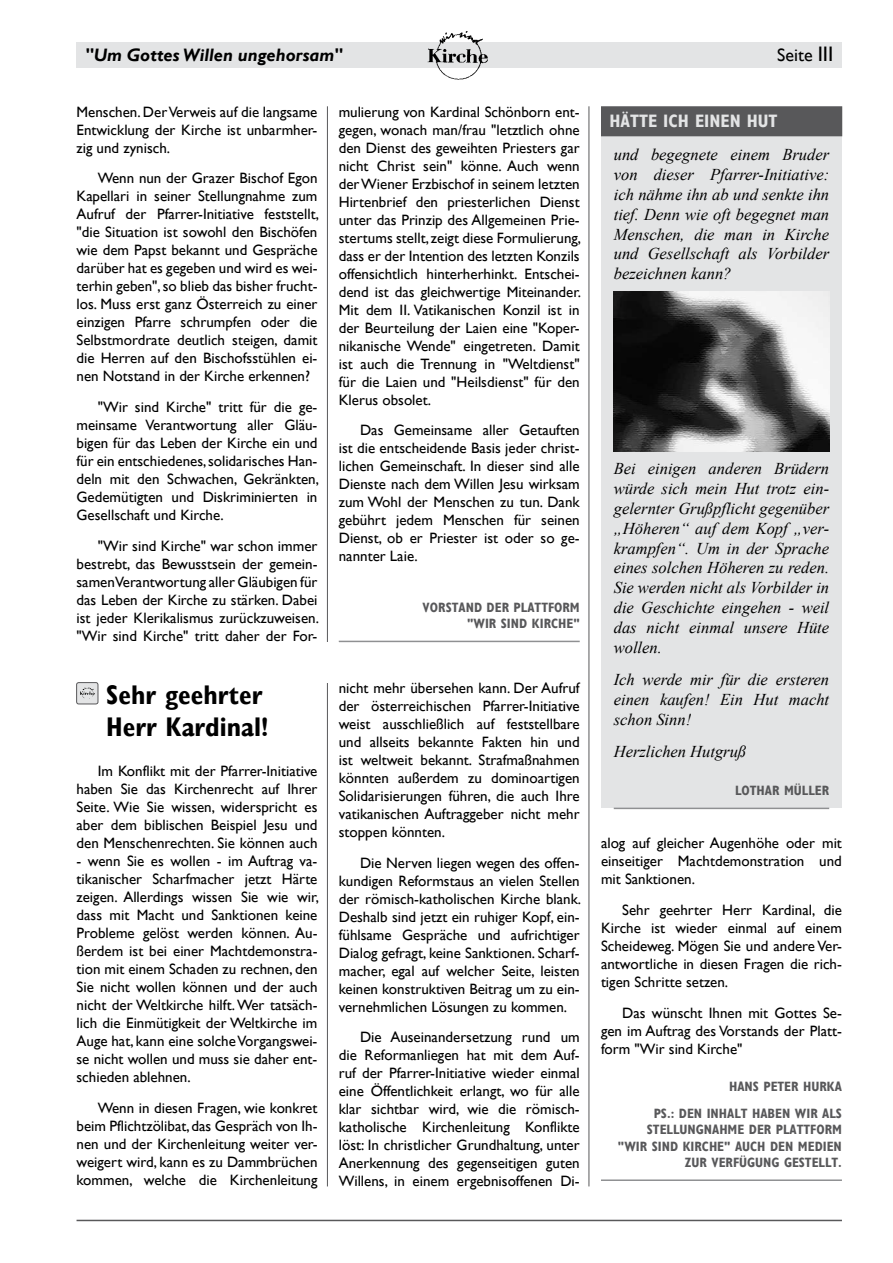
<style>
.page{position:relative;width:893px;height:1263px;background:#fff}
.page>*{position:absolute;margin:0;border:0;box-sizing:border-box;transform-origin:0 0}
.t1{font:700 27px/32.4px "Gill Sans Condensed";color:#000;text-align:center}
.t2{font:italic 700 18px "Gill Sans";color:#000}
.t3{font:700 18px "Gill Sans Condensed";color:#e3e4e5}
.t4{font:18px "Gill Sans";color:#000}
.t5{font:italic 16.5px/19.8px "Times New Roman";color:#000;text-align:justify}
.t6{font:15px/18px "Gill Sans";color:#000;text-align:justify}
.t7{font:700 13.5px/16.2px "Gill Sans Condensed";color:#58585a;text-align:right}
.s1{font-size:21px}
</style>
<div class="page">
<div style="left:77px;top:43px;width:765px;height:25px;background:#e3e4e5"></div>
<img style="left:426px;top:31px;width:65px;height:49px">
<hr style="left:77px;top:1220px;width:765px;height:1px;background:#58585a">
<hr style="left:589px;top:106px;width:1px;height:1080px;background:#58585a">
<hr style="left:327px;top:106px;width:1px;height:1080px;background:#58585a">
<hr style="left:339px;top:641px;width:241px;height:1px;background:#8f9092">
<div style="left:601px;top:106px;width:241px;height:702px;background:#e3e4e5"></div>
<div style="left:601px;top:106px;width:241px;height:30px;background:#58585a"></div>
<hr style="left:614px;top:808px;width:215px;height:1px;background:#8f9092">
<div style="left:77px;top:683px;width:21px;height:21px;background:#e3e4e5;border-radius:2px"></div>
<img style="left:80px;top:687px;width:15px;height:12px">
<div style="left:77px;top:682px;width:21px;height:22px;border:1px solid #58585a;border-radius:2px"></div>
<hr style="left:601px;top:1179px;width:241px;height:2px;background:#8f9092">
<img style="left:614px;top:291px;width:215px;height:161px">
<div style="left:317px;top:642px;width:22px;height:40px;background:#fff"></div>
<p class="t2" style="left:85px;top:45px;width:259px">"Um Gottes Willen ungehorsam"</p>
<p class="t4" style="left:777px;top:45px;width:58px">Seite <span class="s1">III</span></p>
<p class="t6" style="left:77px;top:103px;width:242px">Menschen. Der Verweis auf die langsame Entwicklung der Kirche ist unbarmher&shy;zig und zynisch.</p>
<p class="t6" style="left:77px;top:170px;width:244px;text-indent:21px">Wenn nun der Grazer Bischof Egon Kapellari in seiner Stellungnahme zum Aufruf der Pfarrer-Initiative feststellt, "die Situation ist sowohl den Bischöfen wie dem Papst bekannt und Gespräche darüber hat es gegeben und wird es wei&shy;terhin geben", so blieb das bisher frucht&shy;los. Muss erst ganz Österreich zu einer einzigen Pfarre schrumpfen oder die Selbstmordrate deutlich steigen, damit die Herren auf den Bischofsstühlen ei&shy;nen Notstand in der Kirche erkennen?</p>
<p class="t6" style="left:77px;top:398px;width:244px;text-indent:21px">"Wir sind Kirche" tritt für die ge&shy;meinsame Verantwortung aller Gläu&shy;bigen für das Leben der Kirche ein und für ein entschiedenes, solidarisches Han&shy;deln mit den Schwachen, Gekränkten, Gedemütigten und Diskriminierten in Gesellschaft und Kirche.</p>
<p class="t6" style="left:77px;top:537px;width:244px;text-indent:21px">"Wir sind Kirche" war schon immer bestrebt, das Bewusstsein der gemein&shy;samen Verantwortung aller Gläubigen für das Leben der Kirche zu stärken. Dabei ist jeder Klerikalismus zurückzuweisen. "Wir sind Kirche" tritt daher der For-</p>
<h1 class="t1" style="left:98px;top:678px;width:172px">SEHR GEEHRTER<br>HERR KARDINAL!</h1>
<p class="t6" style="left:77px;top:762px;width:242px;text-indent:21px">Im Konflikt mit der Pfarrer-Initiative haben Sie das Kirchenrecht auf Ihrer Seite. Wie Sie wissen, widerspricht es aber dem biblischen Beispiel Jesu und den Menschenrechten. Sie können auch</p>
<p class="t6" style="left:77px;top:852px;width:244px">- wenn Sie es wollen - im Auftrag va&shy;tikanischer Scharfmacher jetzt Härte zeigen. Allerdings wissen Sie wie wir, dass mit Macht und Sanktionen keine Probleme gelöst werden können. Au&shy;ßerdem ist bei einer Machtdemonstra&shy;tion mit einem Schaden zu rechnen, den Sie nicht wollen können und der auch nicht der Weltkirche hilft. Wer tatsäch&shy;lich die Einmütigkeit der Weltkirche im Auge hat, kann eine solche Vorgangswei&shy;se nicht wollen und muss sie daher ent&shy;schieden ablehnen.</p>
<p class="t6" style="left:77px;top:1099px;width:242px;text-indent:21px">Wenn in diesen Fragen, wie konkret beim Pflichtzölibat, das Gespräch von Ih&shy;nen und der Kirchenleitung weiter ver&shy;weigert wird, kann es zu Dammbrüchen kommen, welche die Kirchenleitung</p>
<p class="t6" style="left:339px;top:103px;width:244px">mulierung von Kardinal Schönborn ent&shy;gegen, wonach man/frau "letztlich ohne den Dienst des geweihten Priesters gar nicht Christ sein" könne. Auch wenn der Wiener Erzbischof in seinem letzten Hirtenbrief den priesterlichen Dienst unter das Prinzip des Allgemeinen Prie&shy;stertums stellt, zeigt diese Formulierung, dass er der Intention des letzten Konzils offensichtlich hinterherhinkt. Entschei&shy;dend ist das gleichwertige Miteinander.<br>Mit dem II. Vatikanischen Konzil ist in der Beurteilung der Laien eine "Koper&shy;nikanische Wende" eingetreten. Damit ist auch die Trennung in "Weltdienst" für die Laien und "Heilsdienst" für den Klerus obsolet.</p>
<p class="t6" style="left:339px;top:422px;width:242px;text-indent:21px">Das Gemeinsame aller Getauften ist die entscheidende Basis jeder christ&shy;lichen Gemeinschaft. In dieser sind alle Dienste nach dem Willen Jesu wirksam zum Wohl der Menschen zu tun. Dank gebührt jedem Menschen für seinen Dienst, ob er Priester ist oder so ge&shy;nannter Laie.</p>
<p class="t7" style="left:423px;top:599px;width:159px">VORSTAND DER PLATTFORM "WIR SIND KIRCHE"</p>
<p class="t6" style="left:339px;top:679px;width:242px">nicht mehr übersehen kann. Der Aufruf der österreichischen Pfarrer-Initiative weist ausschließlich auf feststellbare und allseits bekannte Fakten hin und ist weltweit bekannt. Strafmaßnahmen könnten außerdem zu dominoartigen Solidarisierungen führen, die auch Ihre vatikanischen Auftraggeber nicht mehr stoppen könnten.</p>
<p class="t6" style="left:339px;top:854px;width:244px;text-indent:21px">Die Nerven liegen wegen des offen&shy;kundigen Reformstaus an vielen Stellen der römisch-katholischen Kirche blank.<br>Deshalb sind jetzt ein ruhiger Kopf, ein&shy;fühlsame Gespräche und aufrichtiger Dialog gefragt, keine Sanktionen. Scharf&shy;macher, egal auf welcher Seite, leisten keinen konstruktiven Beitrag um zu ein&shy;vernehmlichen Lösungen zu kommen.</p>
<p class="t6" style="left:339px;top:1029px;width:242px;text-indent:21px">Die Auseinandersetzung rund um die Reformanliegen hat mit dem Auf&shy;ruf der Pfarrer-Initiative wieder einmal eine Öffentlichkeit erlangt, wo für alle klar sichtbar wird, wie die römisch&shy;katholische Kirchenleitung Konflikte löst: In christlicher Grundhaltung, unter Anerkennung des gegenseitigen guten Willens, in einem ergebnisoffenen Di-</p>
<p class="t3" style="left:609px;top:110px;width:170px">HÄTTE ICH EINEN HUT</p>
<p class="t5" style="left:614px;top:144px;width:217px">und begegnete einem Bruder von dieser Pfarrer-Initiative: ich nähme ihn ab und senkte ihn tief. Denn wie oft begegnet man Menschen, die man in Kirche und Gesellschaft als Vorbilder bezeichnen kann?</p>
<p class="t5" style="left:614px;top:459px;width:217px">Bei einigen anderen Brüdern würde sich mein Hut trotz ein&shy;gelernter Grußpflicht gegenüber „Höheren“ auf dem Kopf „ver&shy;krampfen“. Um in der Sprache eines solchen Höheren zu reden.<br>Sie werden nicht als Vorbilder in die Geschichte eingehen - weil das nicht einmal unsere Hüte wollen.</p>
<p class="t5" style="left:614px;top:669px;width:217px">Ich werde mir für die ersteren einen kaufen! Ein Hut macht schon Sinn!</p>
<p class="t5" style="left:614px;top:742px;width:134px">Herzlichen Hutgruß</p>
<p class="t7" style="left:735px;top:782px;width:96px">LOTHAR MÜLLER</p>
<p class="t6" style="left:601px;top:834px;width:242px">alog auf gleicher Augenhöhe oder mit einseitiger Machtdemonstration und mit Sanktionen.</p>
<p class="t6" style="left:601px;top:901px;width:242px;text-indent:21px">Sehr geehrter Herr Kardinal, die Kirche ist wieder einmal auf einem Scheideweg. Mögen Sie und andere Ver&shy;antwortliche in diesen Fragen die rich&shy;tigen Schritte setzen.</p>
<p class="t6" style="left:601px;top:1004px;width:242px;text-indent:21px">Das wünscht Ihnen mit Gottes Se&shy;gen im Auftrag des Vorstands der Platt&shy;form "Wir sind Kirche"</p>
<p class="t7" style="left:654px;top:1073px;width:190px;line-height:27px">HANS PETER HU RKA<br>PS.: DEN INHALT HABEN WIR ALS</p>
<p class="t7" style="left:618px;top:1121px;width:225px">STELLUNGNAHME DER PLATTFORM "WIR SIND KIRCHE" AUCH DEN MEDIEN<br>ZUR VERFÜGU NG GESTELLT.</p>
</div>
